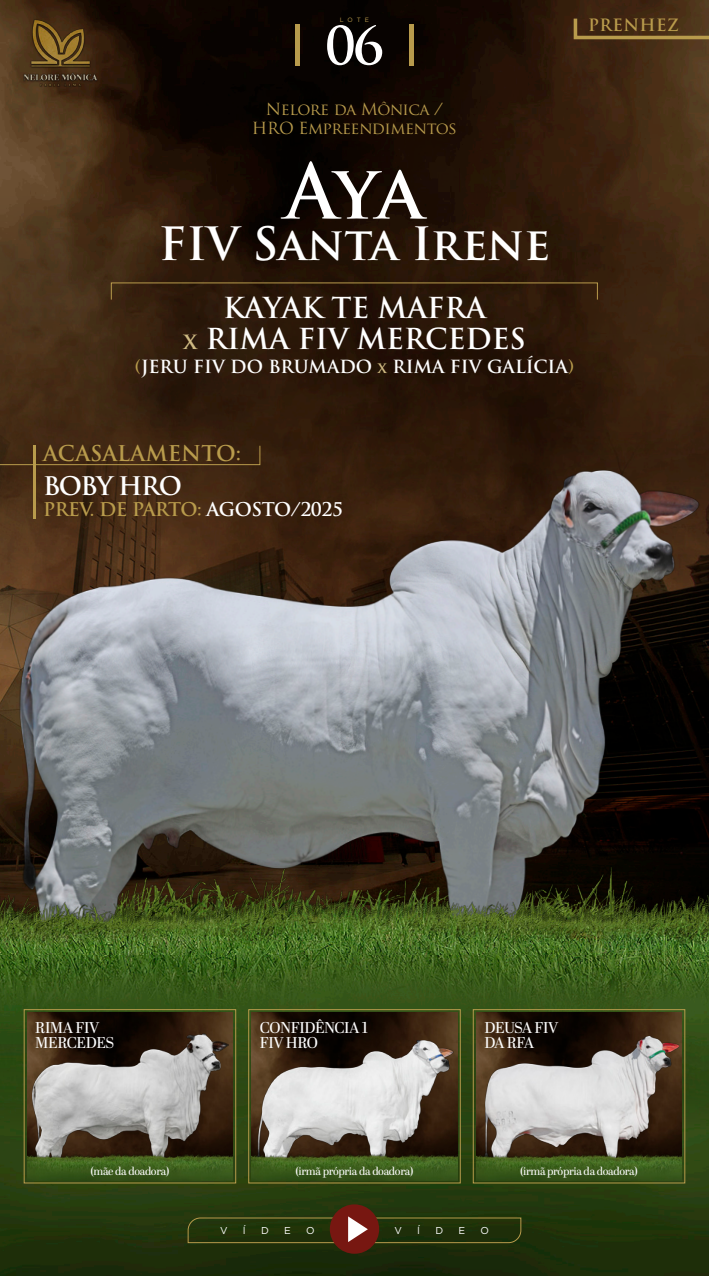
<style>
.page{position:relative;width:709px;height:1276px;background:#fff}
.page>*{position:absolute;margin:0;border:0;box-sizing:border-box;transform-origin:0 0}
.t1{font:700 74px "Trajan Pro";color:#fff}
.t2{font:700 51.25px "Trajan Pro";color:#fff}
.t3{font:700 44.75px "Trajan Pro";color:#fff}
.t4{font:700 28.12px "Trajan Pro";color:#fff}
.t5{font:700 25px "Trajan Pro";letter-spacing:-.06em;color:#fff}
.t6{font:700 21.25px "Trajan Pro";color:#b89b4c}
.t7{font:700 18.5px "Trajan Pro";letter-spacing:-.025em;color:#b89b4c}
.t8{font:700 17.62px "Trajan Pro";color:#fff}
.t9{font:700 16.62px "Trajan Pro";letter-spacing:.03em;color:#b89b4c}
.t10{font:16.25px "Trajan Pro";letter-spacing:-.025em;color:#b89b4c}
.t11{font:15.62px/15px "Abril Display";letter-spacing:-.03em;color:#fff}
.t12{font:11px "Abril Display";letter-spacing:-.03em;color:#fff}
.t13{font:10px "Gotham";color:#fff}
.t14{font:6.25px "Gotham";color:#b89b4c}
.s1{font-size:22.5px;color:#ceb982}
.s2{color:#b89b4c}
.s3{font-size:15px;color:#ceb982}
.s4{color:#fff}
</style>
<div class="page">
<img style="left:0;top:0;width:709px;height:91px">
<img style="left:0;top:91px;width:709px;height:759px">
<svg style="left:573px;top:17px;width:136px;height:22px;background:#583d1d"></svg>
<img style="left:0;top:850px;width:709px;height:426px">
<img style="left:0;top:880px;width:709px;height:261px">
<div style="left:330px;top:1204px;width:49px;height:49px;background:#771711;border-radius:50%"></div>
<svg style="left:187px;top:1216px;width:334px;height:27px;background:#383a14"></svg>
<div style="left:295px;top:25px;width:5px;height:41px;background:#b89b4c"></div>
<hr style="left:409px;top:25px;width:4px;height:41px;background:#b89b4c">
<svg style="left:0;top:445px;width:260px;height:20px;background:#3f2611"></svg>
<hr style="left:33px;top:445px;width:2px;height:73px;background:#b89b4c">
<img style="left:14px;top:15px;width:93px;height:75px">
<img style="left:6px;top:464px;width:703px;height:417px">
<div style="left:248px;top:1009px;width:212px;height:174px;border:1px solid #b89b4c"></div>
<img style="left:252px;top:1012px;width:205px;height:138px">
<img style="left:254px;top:1037px;width:199px;height:113px">
<img style="left:252px;top:1150px;width:205px;height:30px">
<div style="left:24px;top:1009px;width:212px;height:174px;border:1px solid #b89b4c"></div>
<img style="left:27px;top:1012px;width:206px;height:138px">
<img style="left:30px;top:1031px;width:199px;height:119px">
<img style="left:27px;top:1150px;width:206px;height:30px">
<div style="left:473px;top:1009px;width:212px;height:174px;border:1px solid #b89b4c"></div>
<img style="left:476px;top:1012px;width:206px;height:138px">
<img style="left:482px;top:1033px;width:196px;height:117px">
<img style="left:476px;top:1150px;width:206px;height:30px">
<img style="left:0;top:881px;width:709px;height:74px">
<p class="t14" style="left:340px;top:16px;width:31px">LOTE</p>
<p class="t2" style="left:325px;top:14px;width:60px">06</p>
<p class="t10" style="left:266px;top:98px;width:178px">Nelore da Mônica /</p>
<p class="t10" style="left:252px;top:118px;width:207px">HRO Empreendimentos</p>
<p class="t1" style="left:285px;top:146px;width:140px">Aya</p>
<p class="t3" style="left:159px;top:216px;width:393px">FIV Santa Irene</p>
<p class="t4" style="left:223px;top:290px;width:264px">KAYAK TE MAFRA</p>
<p class="t4" style="left:183px;top:321px;width:344px"><span class="s1">x</span> RIMA FIV MERCEDES</p>
<p class="t8" style="left:135px;top:356px;width:441px"><span class="s2">(</span>JERU FIV DO BRUMADO <span class="s3">x</span> RIMA FIV GALÍCIA<span class="s2">)</span></p>
<h3 class="t9" style="left:588px;top:15px;width:93px">PRENHEZ</h3>
<h3 class="t6" style="left:43px;top:440px;width:199px">ACASALAMENTO:</h3>
<p class="t5" style="left:43px;top:470px;width:140px">BOBY HRO</p>
<p class="t7" style="left:43px;top:498px;width:302px">PREV. DE PARTO: <span class="s4">AGOSTO/2025</span></p>
<p class="t11" style="left:35px;top:1020px;width:81px">RIMA FIV<br>MERCEDES</p>
<p class="t11" style="left:260px;top:1020px;width:109px">CONFIDÊNCIA 1<br>FIV HRO</p>
<p class="t11" style="left:484px;top:1020px;width:76px">DEUSA FIV<br>DA RFA</p>
<p class="t12" style="left:90px;top:1163px;width:81px">(mãe da doadora)</p>
<p class="t12" style="left:295px;top:1163px;width:119px">(irmã própria da doadora)</p>
<p class="t13" style="left:220px;top:1224px;width:9px">V</p>
<p class="t13" style="left:243px;top:1224px;width:4px">Í</p>
<p class="t13" style="left:261px;top:1224px;width:9px">D</p>
<p class="t13" style="left:284px;top:1224px;width:8px">E</p>
<p class="t13" style="left:306px;top:1224px;width:10px">O</p>
<p class="t13" style="left:394px;top:1224px;width:9px">V</p>
<p class="t13" style="left:417px;top:1224px;width:4px">Í</p>
<p class="t13" style="left:435px;top:1224px;width:9px">D</p>
<p class="t13" style="left:458px;top:1224px;width:8px">E</p>
<p class="t13" style="left:480px;top:1224px;width:10px">O</p>
<p class="t12" style="left:520px;top:1163px;width:119px">(irmã própria da doadora)</p>
</div>
